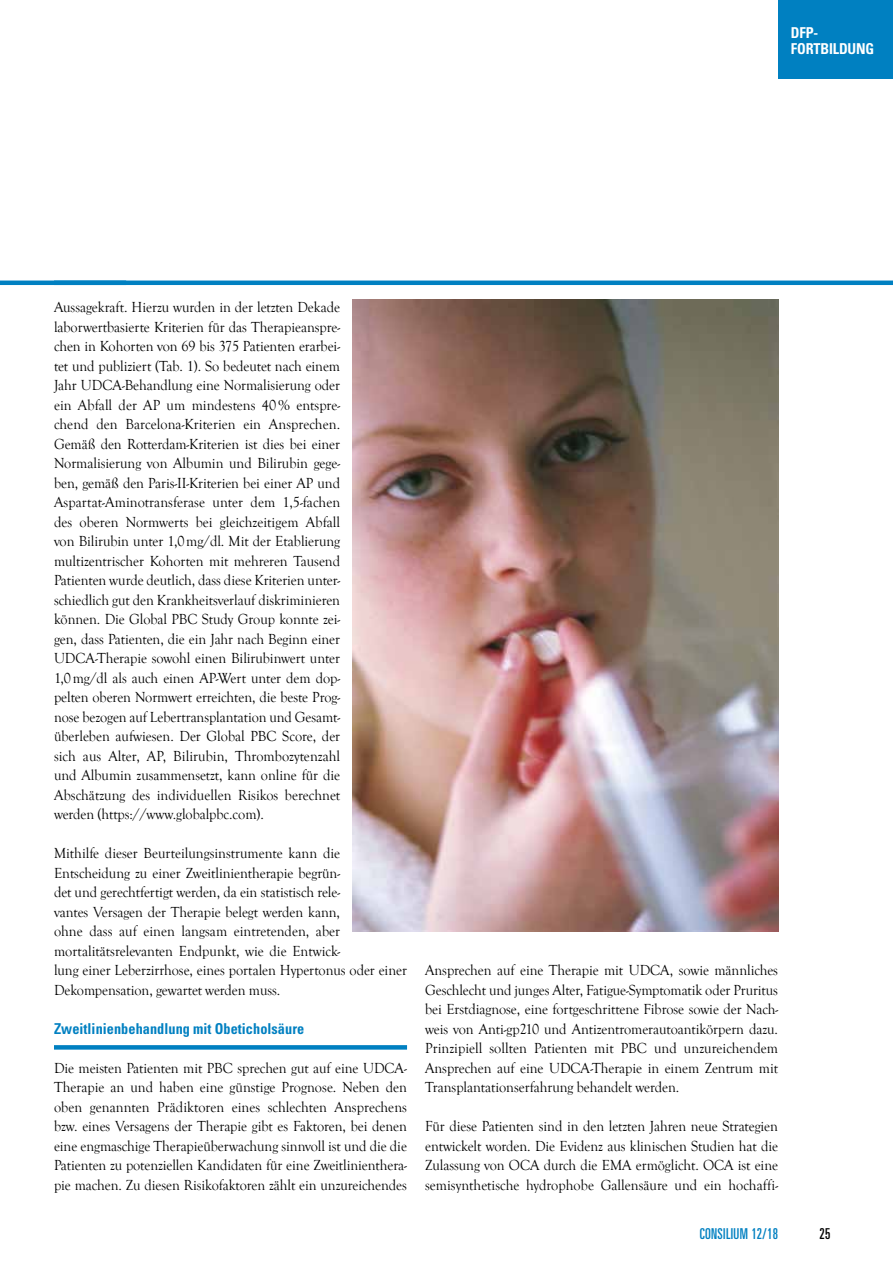
<style>
.page{position:relative;width:893px;height:1263px;background:#fff}
.page>*{position:absolute;margin:0;border:0;box-sizing:border-box;transform-origin:0 0}
.t1{font:15px/19.5px "Goudy Old Style T";letter-spacing:-.005em;color:#000;text-align:justify;scale:.95 1}
.t2{font:700 condensed 15px "Univers LT Std";letter-spacing:.005em;color:#0080c1;scale:.95 1}
.t3{font:700 condensed 15px/15.5px "Univers LT Std";letter-spacing:-.01em;color:#fff;scale:.95 1}
.t4{font:ultra-condensed 15px "Univers LT Std";letter-spacing:.025em;color:#0080c1;scale:.95 1}
.t5{font:ultra-condensed 15px "Univers LT Std";color:#000;scale:.95 1}
</style>
<div class="page">
<div style="left:54px;top:1045px;width:353px;height:5px;background:#0080c1"></div>
<hr style="left:54px;top:281px;width:839px;height:4px;background:#0080c1">
<div style="left:778px;top:0;width:115px;height:78px;background:#0080c1"></div>
<hr style="left:0;top:281px;width:126px;height:4px;background:#0080c1">
<img style="left:353px;top:299px;width:425px;height:632px">
<p class="t3" style="left:791px;top:25px;width:89px">DFP-<br>FORTBILDUNG</p>
<p class="t1" style="left:54px;top:298px;width:303px">Aussagekraft. Hierzu wurden in der letzten Dekade laborwertbasierte Kriterien für das Therapieanspre&shy;chen in Kohorten von 69 bis 375 Patienten erarbei&shy;tet und publiziert (Tab. 1). So bedeutet nach einem Jahr UDCA-Behandlung eine Normalisierung oder ein Abfall der AP um mindestens 40% entspre&shy;chend den Barcelona-Kriterien ein Ansprechen.<br>Gemäß den Rotterdam-Kriterien ist dies bei einer Normalisierung von Albumin und Bilirubin gege&shy;ben, gemäß den Paris-II-Kriterien bei einer AP und Aspartat-Aminotransferase unter dem 1,5-fachen des oberen Normwerts bei gleichzeitigem Abfall von Bilirubin unter 1,0mg/dl. Mit der Etablierung multizentrischer Kohorten mit mehreren Tausend Patienten wurde deutlich, dass diese Kriterien unter&shy;schiedlich gut den Krankheitsverlauf diskriminieren können. Die Global PBC Study Group konnte zei&shy;gen, dass Patienten, die ein Jahr nach Beginn einer UDCA-Therapie sowohl einen Bilirubinwert unter 1,0mg/dl als auch einen AP-Wert unter dem dop&shy;pelten oberen Normwert erreichten, die beste Prog&shy;nose bezogen auf Lebertransplantation und Gesamt&shy;überleben aufwiesen. Der Global PBC Score, der sich aus Alter, AP, Bilirubin, Thrombozytenzahl und Albumin zusammensetzt, kann online für die Abschätzung des individuellen Risikos berechnet werden (https://www.globalpbc.com).</p>
<p class="t1" style="left:54px;top:844px;width:373px;text-align:left">Mithilfe dieser Beurteilungsinstrumente kann die Entscheidung zu einer Zweitlinientherapie begrün-<br>det und gerechtfertigt werden, da ein statistisch rele-<br>vantes Versagen der Therapie belegt werden kann,<br>ohne dass auf einen langsam eintretenden, aber mortalitätsrelevanten Endpunkt, wie die Entwick-<br>lung einer Leberzirrhose, eines portalen Hypertonus oder einer Dekompensation, gewartet werden muss.</p>
<p class="t2" style="left:54px;top:1019px;width:265px">Zweitlinienbehandlung mit Obeticholsäure</p>
<p class="t1" style="left:54px;top:1058px;width:373px">Die meisten Patienten mit PBC sprechen gut auf eine UDCA-Therapie an und haben eine günstige Prognose. Neben den oben genannten Prädiktoren eines schlechten Ansprechens bzw. eines Versagens der Therapie gibt es Faktoren, bei denen eine engmaschige Therapieüberwachung sinnvoll ist und die die Patienten zu potenziellen Kandidaten für eine Zweitlinienthera&shy;pie machen. Zu diesen Risikofaktoren zählt ein unzureichendes</p>
<p class="t1" style="left:425px;top:961px;width:373px">Ansprechen auf eine Therapie mit UDCA, sowie männliches Geschlecht und junges Alter, Fatigue-Symptomatik oder Pruritus bei Erstdiagnose, eine fortgeschrittene Fibrose sowie der Nach&shy;weis von Anti-gp210 und Antizentromerautoantikörpern dazu.<br>Prinzipiell sollten Patienten mit PBC und unzureichendem Ansprechen auf eine UDCA-Therapie in einem Zentrum mit Transplantationserfahrung behandelt werden.</p>
<p class="t1" style="left:425px;top:1117px;width:373px">Für diese Patienten sind in den letzten Jahren neue Strategien entwickelt worden. Die Evidenz aus klinischen Studien hat die Zulassung von OCA durch die EMA ermöglicht. OCA ist eine semisynthetische hydrophobe Gallensäure und ein hochaffi-</p>
<p class="t4" style="left:700px;top:1225px;width:84px">CONSILIUM 12/18</p>
<p class="t5" style="left:819px;top:1225px;width:13px">25</p>
</div>
